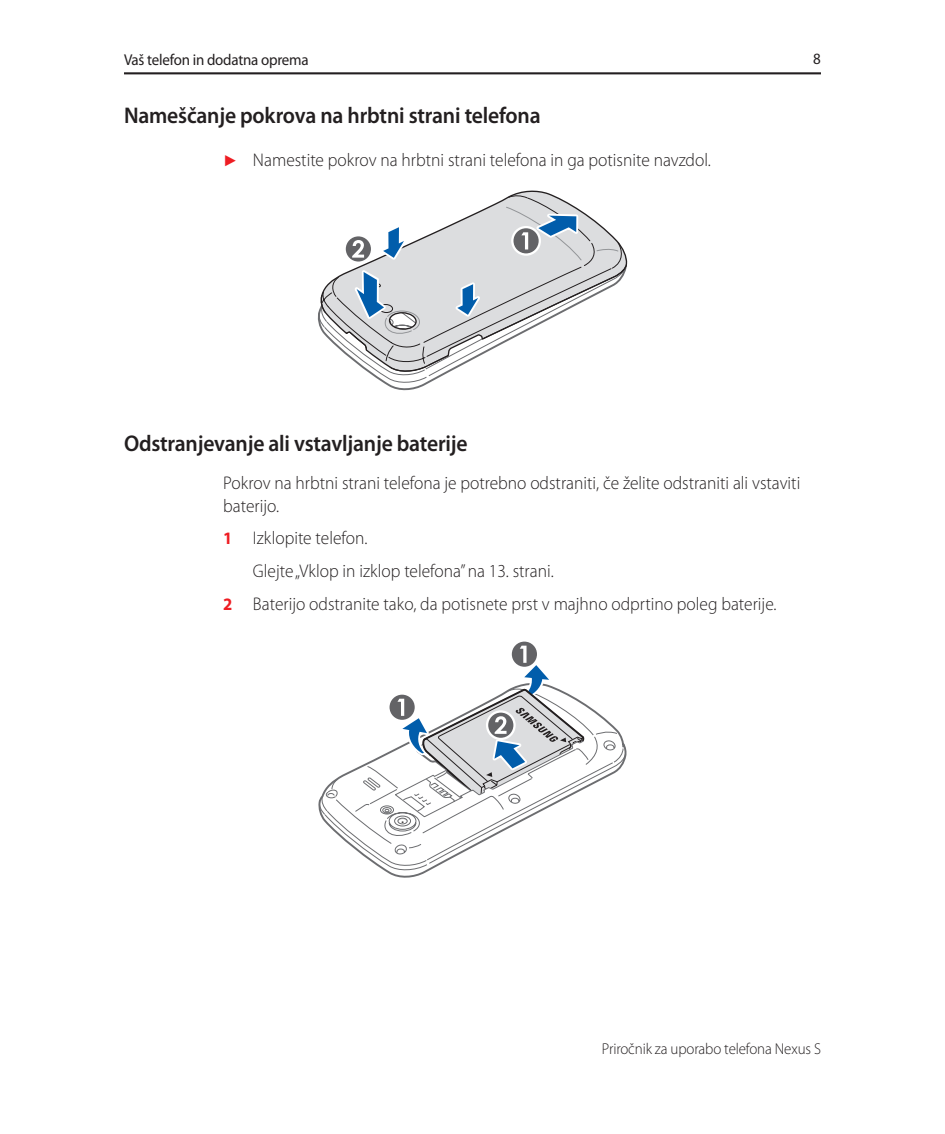
<style>
.page{position:relative;width:945px;height:1134px;background:#fff}
.page>*{position:absolute;margin:0;border:0;box-sizing:border-box;transform-origin:0 0}
.t1{font:600 22.75px "Myriad Pro";letter-spacing:-.01em;color:#231f20;scale:.95 1}
.t2{font:300 18.38px/22.8px "Myriad Pro";color:#231f20;scale:.95 1}
.t3{font:300 15.75px "Myriad Pro";letter-spacing:-.01em;color:#231f20;scale:.95 1}
.t4{font:15.75px "Myriad Pro";letter-spacing:-.015em;color:#231f20;scale:.95 1}
.s1{font-family:"Arial";font-weight:400;font-size:15.75px;color:#ee1d23}
.s2{font-weight:700;font-size:17.5px;color:#ee1d23}
</style>
<div class="page">
<hr style="left:124px;top:72px;width:697px;height:2px;background:#231f20">
<svg style="left:318px;top:308px;width:126px;height:76px"></svg>
<svg style="left:320px;top:191px;width:233px;height:184px"></svg>
<svg style="left:320px;top:195px;width:307px;height:178px"></svg>
<svg style="left:318px;top:730px;width:308px;height:142px"></svg>
<div style="left:510px;top:639px;width:29px;height:30px;border:5px solid #fff;border-radius:50%"></div>
<div style="left:512px;top:642px;width:25px;height:25px;background:#636366;border-radius:50%"></div>
<svg style="left:327px;top:646px;width:291px;height:194px"></svg>
<p class="t4" style="left:124px;top:50px;width:196px">Vaš telefon in dodatna oprema</p>
<p class="t4" style="left:813px;top:49px;width:10px">8</p>
<p class="t1" style="left:124px;top:101px;width:440px">Nameščanje pokrova na hrbtni strani telefona</p>
<p class="t2" style="left:223px;top:148px;width:515px"><span class="s1">►</span> Namestite pokrov na hrbtni strani telefona in ga potisnite navzdol.</p>
<p class="t1" style="left:124px;top:429px;width:363px">Odstranjevanje ali vstavljanje baterije</p>
<p class="t2" style="left:223px;top:471px;width:609px">Pokrov na hrbtni strani telefona je potrebno odstraniti, če želite odstraniti ali vstaviti baterijo.</p>
<p class="t2" style="left:223px;top:527px;width:153px"><span class="s2">1</span> Izklopite telefon.</p>
<p class="t2" style="left:253px;top:559px;width:318px">Glejte „Vklop in izklop telefona” na 13. strani.</p>
<p class="t2" style="left:223px;top:592px;width:584px"><span class="s2">2</span> Baterijo odstranite tako, da potisnete prst v majhno odprtino poleg baterije.</p>
<p class="t3" style="left:602px;top:1039px;width:232px">Priročnik za uporabo telefona Nexus S</p>
</div>
